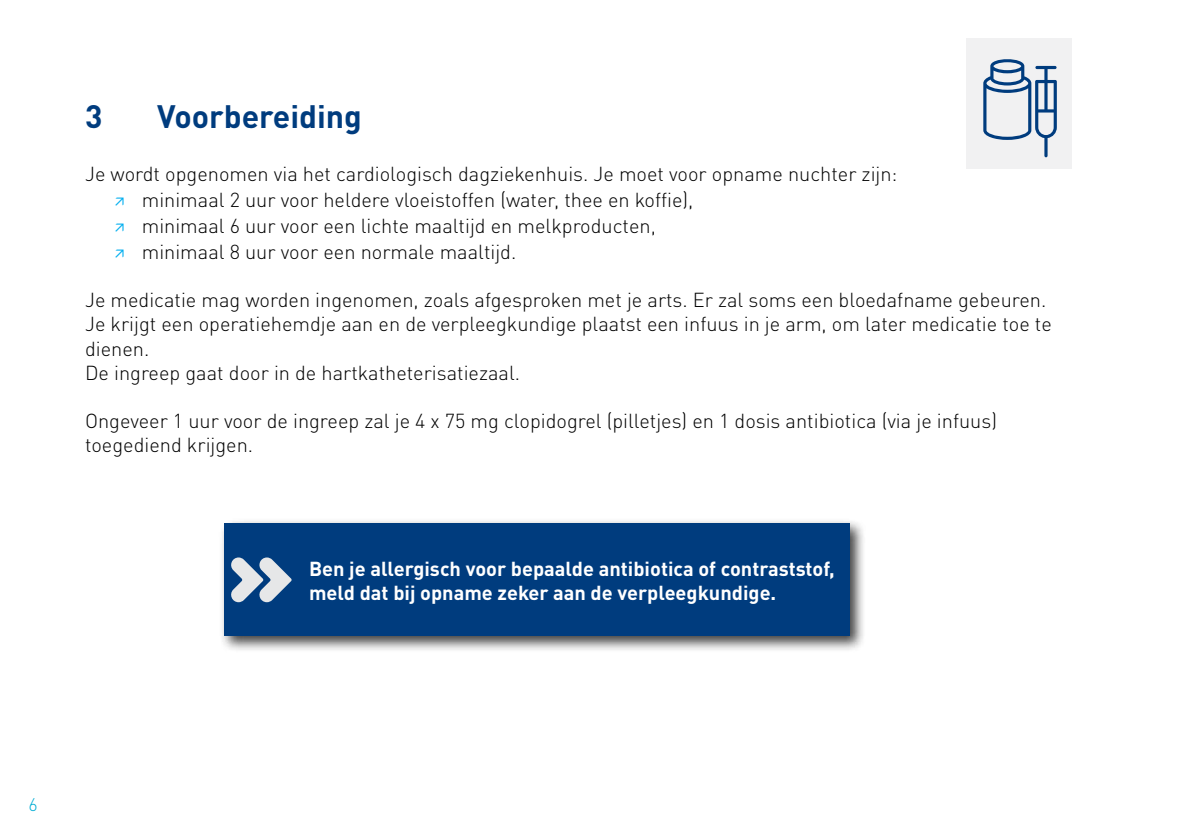
<style>
.page{position:relative;width:1191px;height:840px;background:#fff}
.page>*{position:absolute;margin:0;border:0;box-sizing:border-box;transform-origin:0 0}
.t1{font:700 32px "DINOT";color:#003c7e}
.t2{font:300 20px/24px "DINOT";color:#000}
.t3{font:700 20px/24px "DINOT";color:#fff}
.t4{font:300 18px "DINOT";color:#00acd4}
.s1{font-weight:400;font-stretch:condensed;color:#00aeef}
</style>
<div class="page">
<div style="left:219px;top:518px;width:647px;height:134px;background:#000;opacity:.75"></div>
<div style="left:224px;top:523px;width:625px;height:112px;background:#003c7e"></div>
<svg style="left:231px;top:557px;width:61px;height:45px"></svg>
<div style="left:966px;top:38px;width:105px;height:130px;background:#f1f1f2"></div>
<svg style="left:983px;top:59px;width:73px;height:98px"></svg>
<h1 class="t1" style="left:85px;top:95px;width:19px">3</h1>
<h1 class="t1" style="left:157px;top:95px;width:206px">Voorbereiding</h1>
<p class="t2" style="left:113px;top:161px;width:785px;line-height:26px;text-indent:-28px">Je wordt opgenomen via het cardiologisch dagziekenhuis. Je moet voor opname nuchter zijn: <span class="s1">↗</span> minimaal 2 uur voor heldere vloeistoffen (water, thee en koffie),<br><span class="s1">↗</span> minimaal 6 uur voor een lichte maaltijd en melkproducten,<br><span class="s1">↗</span> minimaal 8 uur voor een normale maaltijd.</p>
<p class="t2" style="left:85px;top:288px;width:968px">Je medicatie mag worden ingenomen, zoals afgesproken met je arts. Er zal soms een bloedafname gebeuren.<br>Je krijgt een operatiehemdje aan en de verpleegkundige plaatst een infuus in je arm, om later medicatie toe te dienen.<br>De ingreep gaat door in de hartkatheterisatiezaal.</p>
<p class="t2" style="left:85px;top:408px;width:913px">Ongeveer 1 uur voor de ingreep zal je 4 x 75 mg clopidogrel (pilletjes) en 1 dosis antibiotica (via je infuus) toegediend krijgen.</p>
<p class="t3" style="left:309px;top:555px;width:527px">Ben je allergisch voor bepaalde antibiotica of contraststof, meld dat bij opname zeker aan de verpleegkundige.</p>
<p class="t4" style="left:28px;top:793px;width:11px">6</p>
</div>
